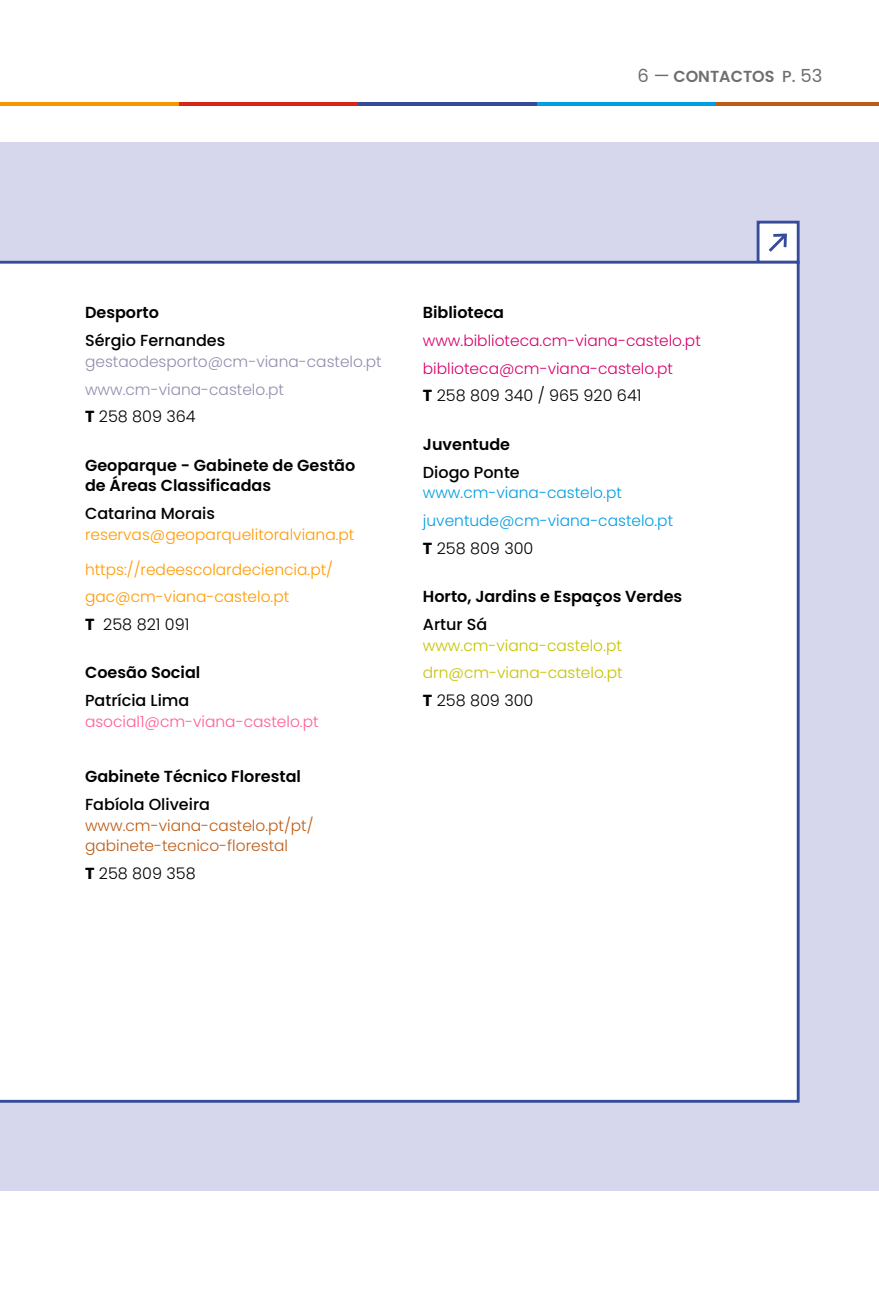
<style>
.page{position:relative;width:879px;height:1304px;background:#fff}
.page>*{position:absolute;margin:0;border:0;box-sizing:border-box;transform-origin:0 0}
.t1{font:600 16px/20.8px "Poppins";color:#000}
.t2{font:500 16px "Poppins";color:#000}
.t3{font:300 16px "Poppins";color:#000}
.t4{font:600 16px "Poppins";color:#6e6e6e}
.t5{font:300 15.4px/27.6px "Poppins";color:#ff9a00}
.t6{font:300 15.4px/27.6px "Poppins";color:#d6006b}
.t7{font:300 15.4px/27.6px "Poppins";color:#938dad}
.t8{font:300 15.4px/20.8px "Poppins";color:#bc5c16}
.t9{font:300 15.4px/27.6px "Poppins";color:#009ee3}
.t10{font:300 15.4px/27.6px "Poppins";color:#c5c300}
.t11{font:300 15.4px "Poppins";color:#ff5f92}
.s1{font-weight:400;font-size:18px}
.s2{font-weight:500}
.s3{font-weight:700}
</style>
<div class="page">
<hr style="left:0;top:103px;width:179px;height:3px;background:#f49700">
<hr style="left:179px;top:103px;width:179px;height:3px;background:#d52717">
<hr style="left:358px;top:103px;width:179px;height:3px;background:#364b9a">
<hr style="left:537px;top:103px;width:179px;height:3px;background:#009ee3">
<hr style="left:716px;top:103px;width:163px;height:3px;background:#bc5c16">
<div style="left:0;top:142px;width:879px;height:1049px;background:#d6d6ec"></div>
<div style="left:756px;top:221px;width:43px;height:43px;background:#fff;border:3px solid #364b9a"></div>
<svg style="left:768px;top:233px;width:19px;height:19px"></svg>
<div style="left:0;top:261px;width:799px;height:842px;background:#fff"></div>
<p class="t4" style="left:637px;top:67px;width:186px"><span class="s1">6 —</span> CONTACTOS <span class="s2">P.</span> <span class="s1">53</span></p>
<p class="t1" style="left:85px;top:302px;width:75px">Desporto</p>
<p class="t2" style="left:85px;top:331px;width:142px">Sérgio Fernandes</p>
<p class="t7" style="left:85px;top:348px;width:298px">gestaodesporto@cm-viana-castelo.pt www.cm-viana-castelo.pt</p>
<p class="t3" style="left:85px;top:407px;width:112px"><span class="s3">T</span> 258 809 364</p>
<p class="t1" style="left:85px;top:455px;width:272px">Geoparque - Gabinete de Gestão de Áreas Classificadas</p>
<p class="t2" style="left:85px;top:504px;width:131px">Catarina Morais</p>
<p class="t5" style="left:85px;top:521px;width:271px">reservas@geoparquelitoralviana.pt</p>
<p class="t5" style="left:85px;top:555px;width:249px">https://redeescolardeciencia.pt/ gac@cm-viana-castelo.pt</p>
<p class="t3" style="left:85px;top:615px;width:106px"><span class="s3">T</span> 258 821 091</p>
<p class="t1" style="left:85px;top:662px;width:117px">Coesão Social</p>
<p class="t2" style="left:85px;top:691px;width:106px">Patrícia Lima</p>
<p class="t11" style="left:85px;top:712px;width:235px">asocial1@cm-viana-castelo.pt</p>
<p class="t1" style="left:85px;top:766px;width:217px">Gabinete Técnico Florestal</p>
<p class="t2" style="left:85px;top:795px;width:126px">Fabíola Oliveira</p>
<p class="t8" style="left:85px;top:815px;width:230px">www.cm-viana-castelo.pt/pt/ gabinete-tecnico-florestal</p>
<p class="t3" style="left:85px;top:864px;width:112px"><span class="s3">T</span> 258 809 358</p>
<p class="t1" style="left:423px;top:302px;width:83px">Biblioteca</p>
<p class="t6" style="left:423px;top:327px;width:279px">www.biblioteca.cm-viana-castelo.pt biblioteca@cm-viana-castelo.pt</p>
<p class="t3" style="left:423px;top:387px;width:220px"><span class="s3">T</span> 258 809 340 / 965 920 641</p>
<p class="t1" style="left:423px;top:434px;width:89px">Juventude</p>
<p class="t2" style="left:423px;top:463px;width:98px">Diogo Ponte</p>
<p class="t9" style="left:423px;top:479px;width:252px">www.cm-viana-castelo.pt juventude@cm-viana-castelo.pt</p>
<p class="t3" style="left:423px;top:539px;width:112px"><span class="s3">T</span> 258 809 300</p>
<p class="t1" style="left:423px;top:586px;width:261px">Horto, Jardins e Espaços Verdes</p>
<p class="t2" style="left:423px;top:615px;width:66px">Artur Sá</p>
<p class="t10" style="left:423px;top:632px;width:201px">www.cm-viana-castelo.pt drn@cm-viana-castelo.pt</p>
<p class="t3" style="left:423px;top:691px;width:112px"><span class="s3">T</span> 258 809 300</p>
</div>
